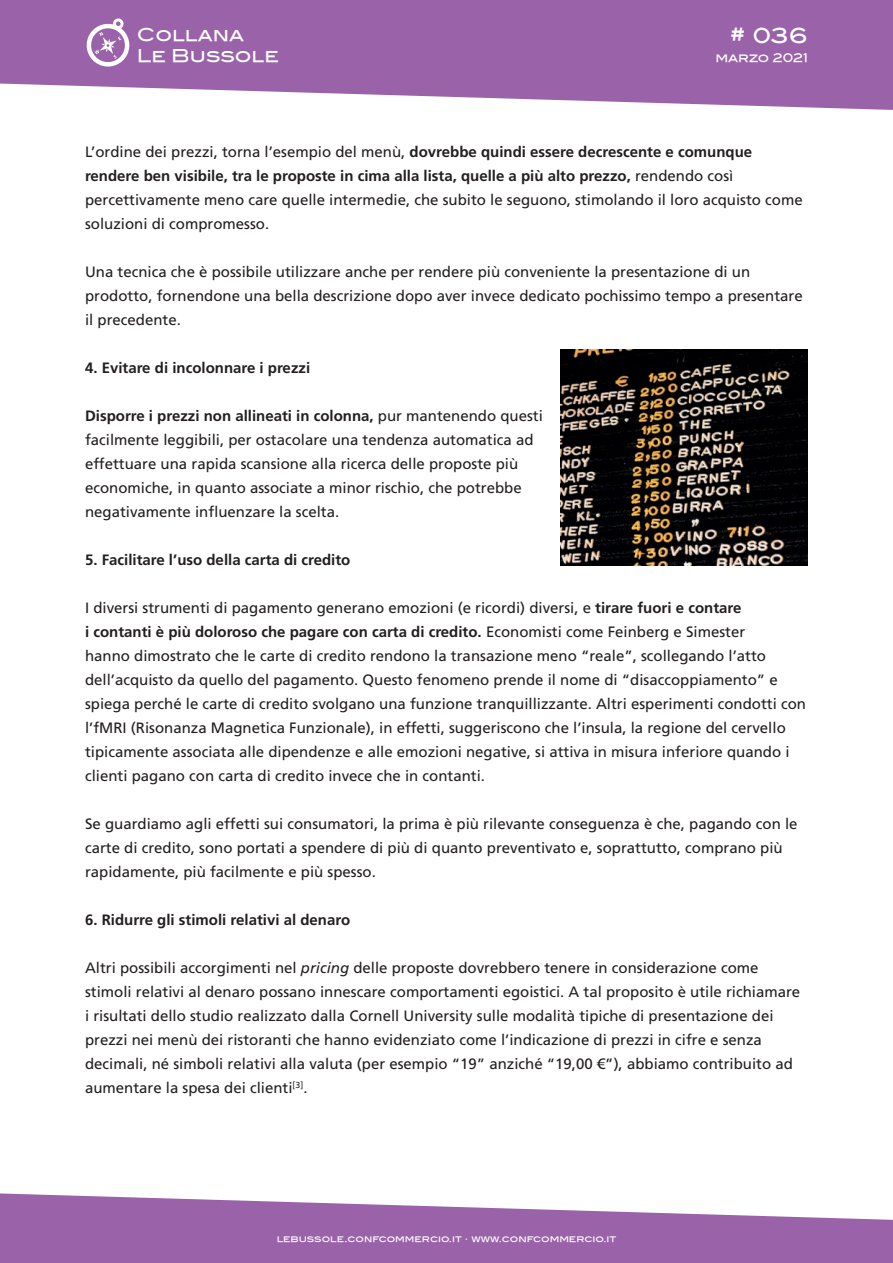
<style>
.page{position:relative;width:893px;height:1263px;background:#fff}
.page>*{position:absolute;margin:0;border:0;box-sizing:border-box;transform-origin:0 0}
.t1{font:21px "Blair Md ITCTT Medium";color:#fff}
.t2{font:17.7px/21.1px "Blair Md ITCTT Medium";color:#fff}
.t3{font:15px/24px "Frutiger LT Std";color:#231f20}
.t4{font:700 15px "Frutiger LT Std";color:#231f20}
.t5{font:12px "Blair Md ITCTT Medium";letter-spacing:-.01em;color:#fff}
.t6{font:9px "Blair Md ITCTT Medium";color:#fff}
.s1{font-weight:700}
.s2{font-style:italic}
</style>
<div class="page">
<svg style="left:0;top:1193px;width:893px;height:70px;fill:#9a63a9"></svg>
<svg style="left:0;top:0;width:893px;height:110px;background:#a676b3"></svg>
<svg style="left:85px;top:18px;width:47px;height:52px"></svg>
<img style="left:560px;top:349px;width:248px;height:216px">
<p class="t2" style="left:137px;top:22px;width:143px">Collana<br>Le Bussole</p>
<h1 class="t1" style="left:730px;top:23px;width:80px"># 036</h1>
<p class="t5" style="left:715px;top:50px;width:94px">marzo 2021</p>
<p class="t3" style="left:85px;top:140px;width:719px">L’ordine dei prezzi, torna l’esempio del menù, <span class="s1">dovrebbe quindi essere decrescente e comunque rendere ben visibile, tra le proposte in cima alla lista, quelle a più alto prezzo,</span> rendendo così percettivamente meno care quelle intermedie, che subito le seguono, stimolando il loro acquisto come soluzioni di compromesso.</p>
<p class="t3" style="left:85px;top:260px;width:719px">Una tecnica che è possibile utilizzare anche per rendere più conveniente la presentazione di un prodotto, fornendone una bella descrizione dopo aver invece dedicato pochissimo tempo a presentare il precedente.</p>
<p class="t4" style="left:85px;top:359px;width:227px">4. Evitare di incolonnare i prezzi</p>
<p class="t3" style="left:85px;top:404px;width:459px"><span class="s1">Disporre i prezzi non allineati in colonna,</span> pur mantenendo questi facilmente leggibili, per ostacolare una tendenza automatica ad effettuare una rapida scansione alla ricerca delle proposte più economiche, in quanto associate a minor rischio, che potrebbe negativamente influenzare la scelta.</p>
<p class="t4" style="left:85px;top:551px;width:267px">5. Facilitare l’uso della carta di credito</p>
<p class="t3" style="left:85px;top:596px;width:722px">I diversi strumenti di pagamento generano emozioni (e ricordi) diversi, e <span class="s1">tirare fuori e contare<br>i contanti è più doloroso che pagare con carta di credito.</span> Economisti come Feinberg e Simester<br>hanno dimostrato che le carte di credito rendono la transazione meno “reale”, scollegando l’atto dell’acquisto da quello del pagamento. Questo fenomeno prende il nome di “disaccoppiamento” e spiega perché le carte di credito svolgano una funzione tranquillizzante. Altri esperimenti condotti con l’fMRI (Risonanza Magnetica Funzionale), in effetti, suggeriscono che l’insula, la regione del cervello tipicamente associata alle dipendenze e alle emozioni negative, si attiva in misura inferiore quando i clienti pagano con carta di credito invece che in contanti.</p>
<p class="t3" style="left:85px;top:812px;width:714px">Se guardiamo agli effetti sui consumatori, la prima è più rilevante conseguenza è che, pagando con le carte di credito, sono portati a spendere di più di quanto preventivato e, soprattutto, comprano più rapidamente, più facilmente e più spesso.</p>
<p class="t4" style="left:85px;top:911px;width:267px">6. Ridurre gli stimoli relativi al denaro</p>
<p class="t3" style="left:85px;top:956px;width:717px">Altri possibili accorgimenti nel <span class="s2">pricing</span> delle proposte dovrebbero tenere in considerazione come stimoli relativi al denaro possano innescare comportamenti egoistici. A tal proposito è utile richiamare i risultati dello studio realizzato dalla Cornell University sulle modalità tipiche di presentazione dei prezzi nei menù dei ristoranti che hanno evidenziato come l’indicazione di prezzi in cifre e senza decimali, né simboli relativi alla valuta (per esempio “19” anziché “19,00 €”), abbiamo contribuito ad aumentare la spesa dei clienti<sup>[3]</sup>.</p>
<p class="t6" style="left:277px;top:1234px;width:341px">lebussole.confcommercio.it · www.confcommercio.it</p>
</div>
